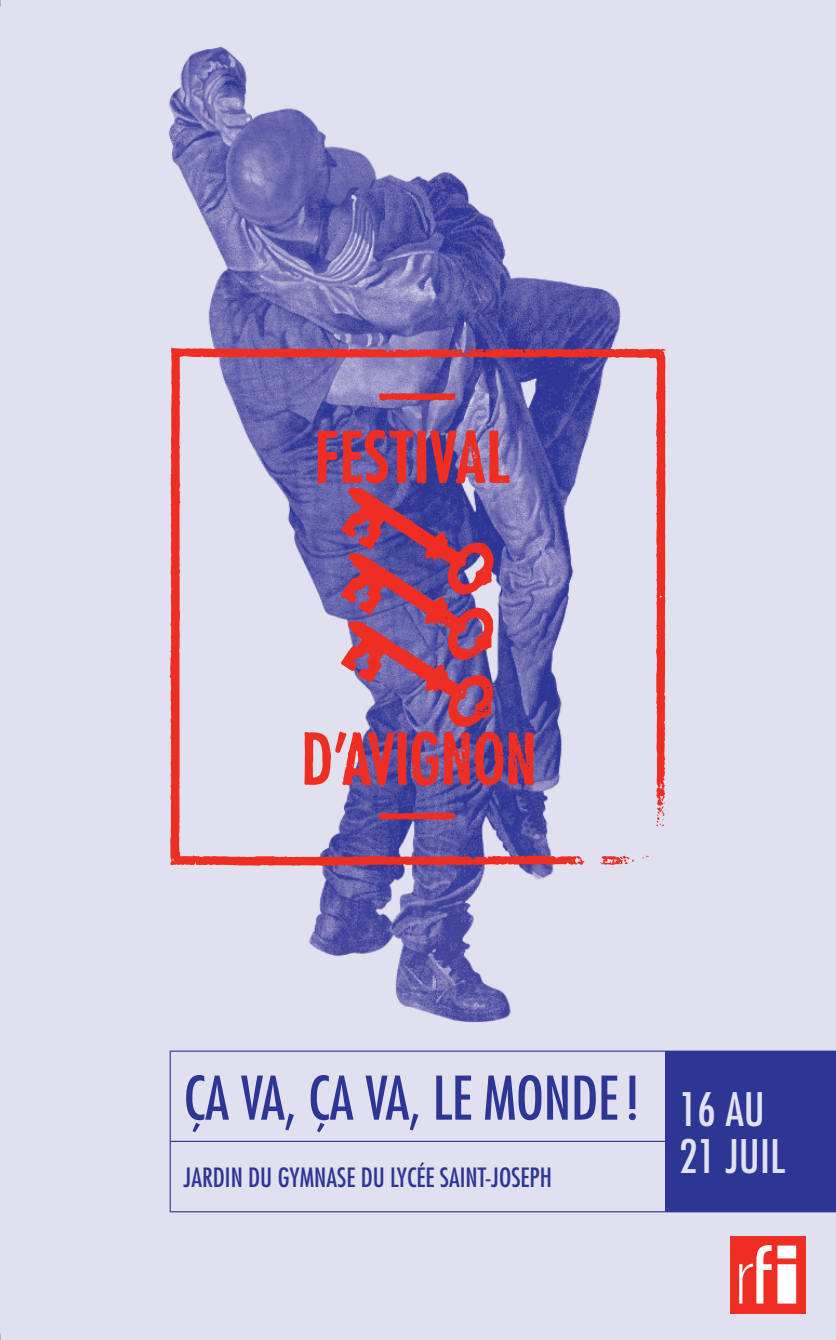
<style>
.page{position:relative;width:836px;height:1340px;background:#fff}
.page>*{position:absolute;margin:0;border:0;box-sizing:border-box;transform-origin:0 0}
.t1{font:condensed 58.5px "Futura LT";letter-spacing:-.005em;color:#2d3695}
.t2{font:condensed 45px "Futura LT";color:#e1e1f0}
.t3{font:condensed 25.88px "Futura LT";color:#2d3695}
</style>
<div class="page">
<img style="left:0;top:0;width:836px;height:1339px">
<svg style="left:169px;top:347px;width:497px;height:519px;background:#b7a6c6"></svg>
<svg style="left:577px;top:859px;width:7px;height:6px"></svg>
<svg style="left:600px;top:855px;width:34px;height:10px"></svg>
<svg style="left:642px;top:855px;width:6px;height:3px"></svg>
<svg style="left:378px;top:393px;width:77px;height:8px"></svg>
<svg style="left:379px;top:812px;width:76px;height:8px"></svg>
<svg style="left:304px;top:429px;width:230px;height:357px;background:#97608b"></svg>
<div style="left:665px;top:1051px;width:171px;height:160px;background:#2d3695"></div>
<hr style="left:170px;top:1050px;width:495px;height:1px;background:#2d3695">
<hr style="left:170px;top:1051px;width:1px;height:89px;background:#2d3695">
<hr style="left:665px;top:1050px;width:171px;height:1px;background:#2d3695">
<hr style="left:170px;top:1140px;width:496px;height:1px;background:#2d3695">
<hr style="left:170px;top:1141px;width:1px;height:70px;background:#2d3695">
<hr style="left:170px;top:1211px;width:495px;height:1px;background:#2d3695">
<hr style="left:665px;top:1211px;width:171px;height:1px;background:#2d3695">
<div style="left:729px;top:1235px;width:76px;height:78px;background:#ee2e22"></div>
<svg style="left:777px;top:1245px;width:19px;height:58px"></svg>
<svg style="left:739px;top:1245px;width:32px;height:58px"></svg>
<h1 class="t1" style="left:184px;top:1062px;width:582px">ÇA VA, ÇA VA, LE MONDE! <sub>16</sub> <sub>AU</sub></h1>
<h2 class="t2" style="left:679px;top:1129px;width:104px">21 JUIL</h2>
<p class="t3" style="left:183px;top:1161px;width:370px">JARDIN DU GYMNASE DU LYCÉE SAINT-JOSEPH</p>
</div>
